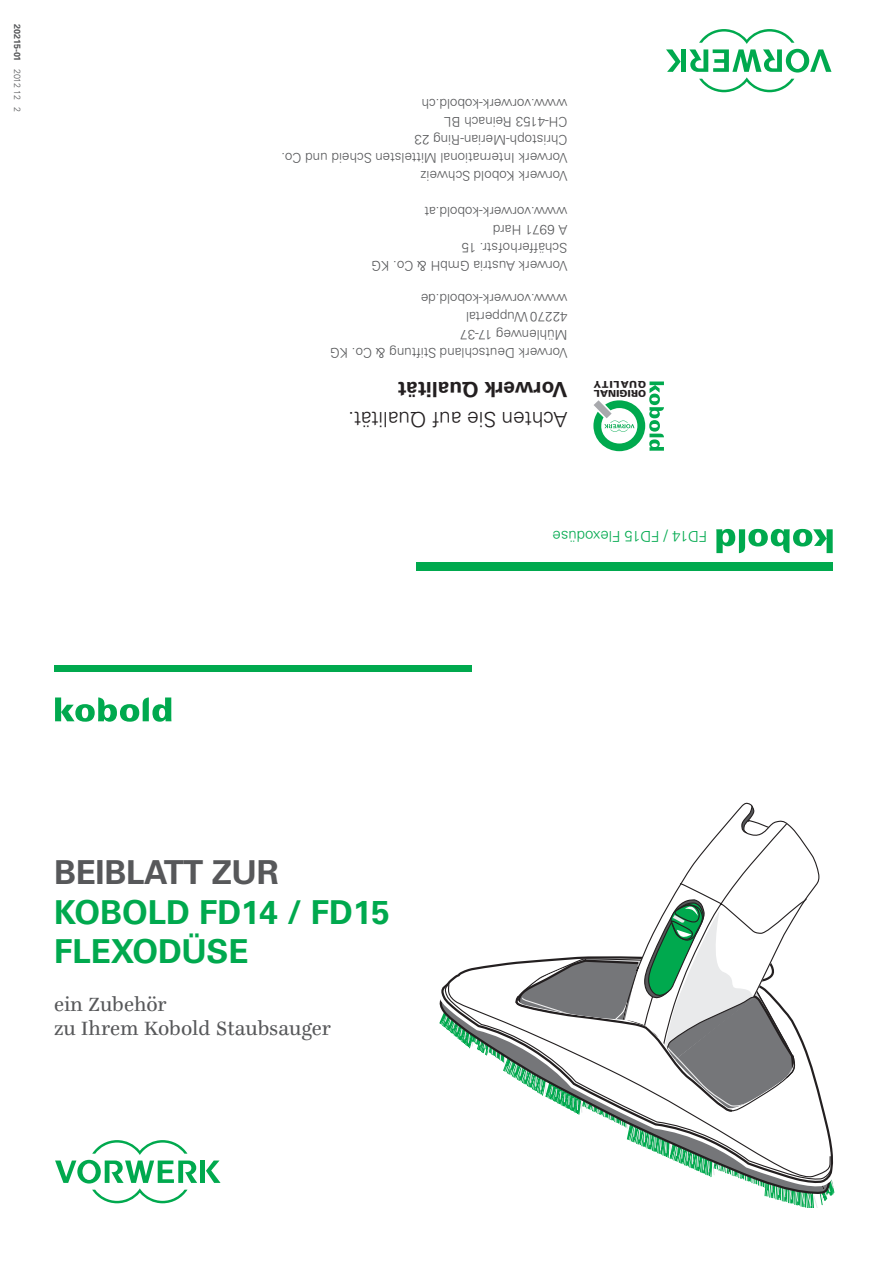
<style>
.page{position:relative;width:893px;height:1263px;background:#fff}
.page>*{position:absolute;margin:0;border:0;box-sizing:border-box;transform-origin:0 0}
.t1{font:700 33px/39.6px "Univers LT Pro 65";color:#00a94e}
.t2{font:700 33px "Univers LT Pro 65";letter-spacing:-.01em;color:#57585a}
.t3{font:21px/24px "Ingeborg";color:#57585a}
.t4{font:300 21px "Univers LT Pro 45";color:#231f20}
.t5{font:700 21px "Univers LT Pro 65";color:#231f20}
.t6{font:300 15px "Univers LT Pro 45";color:#00a94e}
.t7{font:300 13.5px/18px "Univers LT Pro 45";color:#57585a}
.t8{font:900 9.45px/8.2px "Univers LT Pro 75";letter-spacing:.01em;color:#231f20}
.t9{font:700 9px "Univers LT";color:#57585a}
.s1{font-family:"Univers LT Pro 45";font-weight:300}
</style>
<div class="page">
<div style="left:54px;top:665px;width:418px;height:7px;background:#00a94e"></div>
<div style="left:200px;top:1160px;width:5px;height:23px;background:#00a94e"></div>
<svg style="left:206px;top:1160px;width:15px;height:23px"></svg>
<svg style="left:55px;top:1140px;width:142px;height:63px"></svg>
<svg style="left:55px;top:697px;width:116px;height:25px"></svg>
<svg style="left:439px;top:802px;width:396px;height:406px"></svg>
<div style="left:416px;top:562px;width:417px;height:9px;background:#00a94e"></div>
<div style="left:681px;top:49px;width:5px;height:23px;background:#00a94e"></div>
<svg style="left:666px;top:49px;width:15px;height:23px"></svg>
<svg style="left:689px;top:29px;width:142px;height:63px"></svg>
<svg style="left:716px;top:529px;width:117px;height:24px"></svg>
<svg style="left:593px;top:381px;width:71px;height:70px"></svg>
<p class="t9" style="left:23px;top:24px;width:90px;rotate:90deg">20215-01 <span class="s1">2012 12 2</span></p>
<p class="t7" style="left:567px;top:185px;width:288px;rotate:-180deg">Vorwerk Kobold Schweiz<br>Vorwerk International Mittelsten Scheid und Co.<br>Christoph-Merian-Ring 23<br>CH-4153 Reinach BL<br>www.vorwerk-kobold.ch</p>
<p class="t7" style="left:567px;top:275px;width:198px;rotate:-180deg">Vorwerk Austria GmbH &amp; Co. KG<br>Schäfferhofstr. 15<br>A 6971 Hard www.vorwerk-kobold.at</p>
<p class="t7" style="left:567px;top:361px;width:239px;rotate:-180deg">Vorwerk Deutschland Stiftung &amp; Co. KG<br>Mühlenweg 17-37<br>42270 Wuppertal www.vorwerk-kobold.de</p>
<h2 class="t5" style="left:567px;top:402px;width:171px;rotate:-180deg">VORWERK QUALITÄT</h2>
<h2 class="t4" style="left:567px;top:432px;width:221px;rotate:-180deg">Achten Sie auf Qualität.</h2>
<p class="t8" style="left:646px;top:397px;width:54px;rotate:-180deg">ORIGINAL<br>QUALITY</p>
<p class="t6" style="left:707px;top:545px;width:156px;rotate:-180deg">FD14 / FD15 Flexodüse</p>
<h1 class="t2" style="left:54px;top:853px;width:226px">BEIBLATT ZUR</h1>
<h1 class="t1" style="left:54px;top:892px;width:337px">KOBOLD FD14 / FD15<br>FLEXODÜSE</h1>
<h2 class="t3" style="left:54px;top:992px;width:279px">ein Zubehör<br>zu Ihrem Kobold Staubsauger</h2>
</div>
